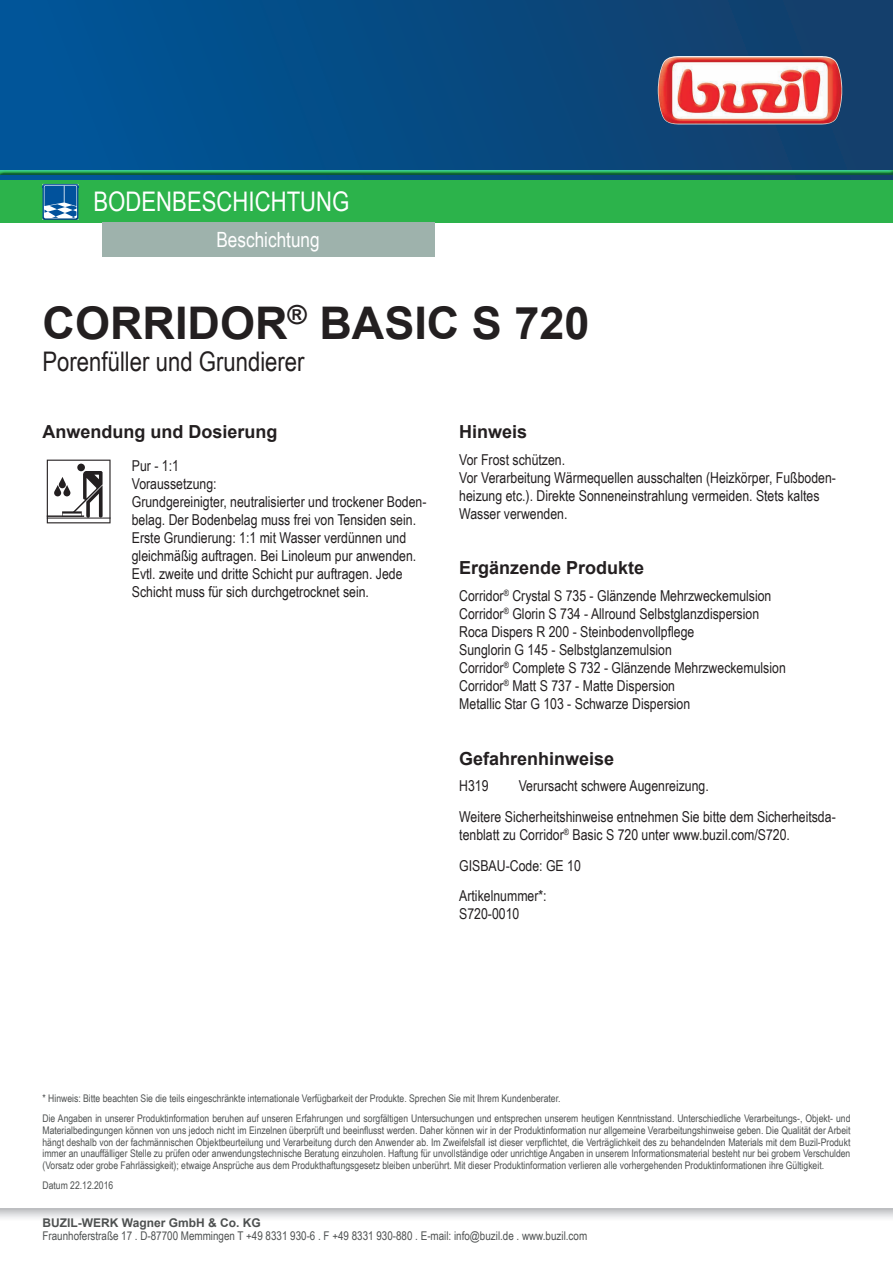
<style>
.page{position:relative;width:893px;height:1263px;background:#fff}
.page>*{position:absolute;margin:0;border:0;box-sizing:border-box;transform-origin:0 0}
.t1{font:700 45px "Arial";color:#231f20}
.t2{font:27px "Arial Narrow";color:#231f20}
.t3{font:27px "Arial Narrow";color:#fff}
.t4{font:21px "Arial Narrow";color:#fff}
.t5{font:700 18px "Arial";color:#231f20}
.t6{font:15px/18px "Arial Narrow";color:#231f20}
.t7{font:12px "Arial Narrow";color:#4e5151}
.t8{font:700 12px "Arial";color:#4e5151}
.t9{font:10.5px/11.7px "Arial Narrow";color:#4e5151}
</style>
<div class="page">
<div style="left:0;top:0;width:893px;height:180px;background:linear-gradient(to right,#00569a,#143e69)"></div>
<img style="left:658px;top:56px;width:184px;height:68px">
<svg style="left:0;top:1209px;width:893px;height:9px;background:#d9dadc"></svg>
<div style="left:0;top:169px;width:893px;height:6px;background:#015599;opacity:.75"></div>
<div style="left:0;top:180px;width:893px;height:43px;background:#2cb34b"></div>
<img style="left:43px;top:184px;width:35px;height:36px">
<svg style="left:44px;top:185px;width:35px;height:33px"></svg>
<div style="left:102px;top:223px;width:333px;height:34px;background:#9eb2ac"></div>
<svg style="left:47px;top:460px;width:64px;height:63px"></svg>
<h2 class="t3" style="left:94px;top:182px;width:257px">Bodenbeschichtung</h2>
<h3 class="t4" style="left:216px;top:224px;width:105px">Beschichtung</h3>
<h1 class="t1" style="left:43px;top:293px;width:548px">CORRIDOR<sup>®</sup> BASIC S 720</h1>
<h2 class="t2" style="left:43px;top:342px;width:264px">Porenfüller und Grundierer</h2>
<h3 class="t5" style="left:43px;top:420px;width:237px">Anwendung und Dosierung</h3>
<p class="t6" style="left:132px;top:456px;width:296px">Pur - 1:1<br>Voraussetzung:<br>Grundgereinigter, neutralisierter und trockener Boden&shy;belag. Der Bodenbelag muss frei von Tensiden sein.<br>Erste Grundierung: 1:1 mit Wasser verdünnen und gleichmäßig auftragen. Bei Linoleum pur anwenden.<br>Evtl. zweite und dritte Schicht pur auftragen. Jede Schicht muss für sich durchgetrocknet sein.</p>
<h3 class="t5" style="left:459px;top:420px;width:70px">Hinweis</h3>
<h3 class="t6" style="left:459px;top:450px;width:378px">Vor Frost schützen.<br>Vor Verarbeitung Wärmequellen ausschalten (Heizkörper, Fußboden&shy;heizung etc.). Direkte Sonneneinstrahlung vermeiden. Stets kaltes Wasser verwenden.</h3>
<h3 class="t5" style="left:459px;top:556px;width:187px">Ergänzende Produkte</h3>
<p class="t6" style="left:459px;top:586px;width:328px">Corridor<sup>®</sup> Crystal S 735 - Glänzende Mehrzweckemulsion Corridor<sup>®</sup> Glorin S 734 - Allround Selbstglanzdispersion Roca Dispers R 200 - Steinbodenvollpflege<br>Sunglorin G 145 - Selbstglanzemulsion<br>Corridor<sup>®</sup> Complete S 732 - Glänzende Mehrzweckemulsion Corridor<sup>®</sup> Matt S 737 - Matte Dispersion<br>Metallic Star G 103 - Schwarze Dispersion</p>
<h3 class="t5" style="left:459px;top:746px;width:157px">Gefahrenhinweise</h3>
<h3 class="t6" style="left:459px;top:776px;width:31px">H319</h3>
<h3 class="t6" style="left:459px;top:770px;width:378px;line-height:30.8px;text-indent:60px">Verursacht schwere Augenreizung.<br>Weitere Sicherheitshinweise entnehmen Sie bitte dem Sicherheitsda-</h3>
<h3 class="t6" style="left:459px;top:819px;width:332px;line-height:30.8px">tenblatt zu Corridor<sup>®</sup> Basic S 720 unter www.buzil.com/S720.<br>GISBAU-Code: GE 10<br>Artikelnummer*:</h3>
<h3 class="t6" style="left:459px;top:904px;width:62px">S720-0010</h3>
<p class="t9" style="left:43px;top:1088px;width:809px;line-height:20.2px">* Hinweis: Bitte beachten Sie die teils eingeschränkte internationale Verfügbarkeit der Produkte. Sprechen Sie mit Ihrem Kundenberater.<br>Die Angaben in unserer Produktinformation beruhen auf unseren Erfahrungen und sorgfältigen Untersuchungen und entsprechen unserem heutigen Kenntnisstand. Unterschiedliche Verarbeitungs-, Objekt- und</p>
<p class="t9" style="left:43px;top:1124px;width:809px;text-align:justify">Materialbedingungen können von uns jedoch nicht im Einzelnen überprüft und beeinflusst werden. Daher können wir in der Produktinformation nur allgemeine Verarbeitungshinweise geben. Die Qualität der Arbeit hängt deshalb von der fachmännischen Objektbeurteilung und Verarbeitung durch den Anwender ab. Im Zweifelsfall ist dieser verpflichtet, die Verträglichkeit des zu behandelnden Materials mit dem Buzil-Produkt immer an unauffälliger Stelle zu prüfen oder anwendungstechnische Beratung einzuholen. Haftung für unvollständige oder unrichtige Angaben in unserem Informationsmaterial besteht nur bei grobem Verschulden (Vorsatz oder grobe Fahrlässigkeit); etwaige Ansprüche aus dem Produkthaftungsgesetz bleiben unberührt. Mit dieser Produktinformation verlieren alle vorhergehenden Produktinformationen ihre Gültigkeit.</p>
<p class="t9" style="left:43px;top:1179px;width:72px">Datum 22.12.2016</p>
<p class="t8" style="left:43px;top:1215px;width:220px">BUZIL-WERK Wagner GmbH &amp; Co. KG</p>
<p class="t7" style="left:43px;top:1227px;width:546px">Fraunhoferstraße 17 . D-87700 Memmingen T +49 8331 930-6 . F +49 8331 930-880 . E-mail: info@buzil.de . www.buzil.com</p>
</div>
